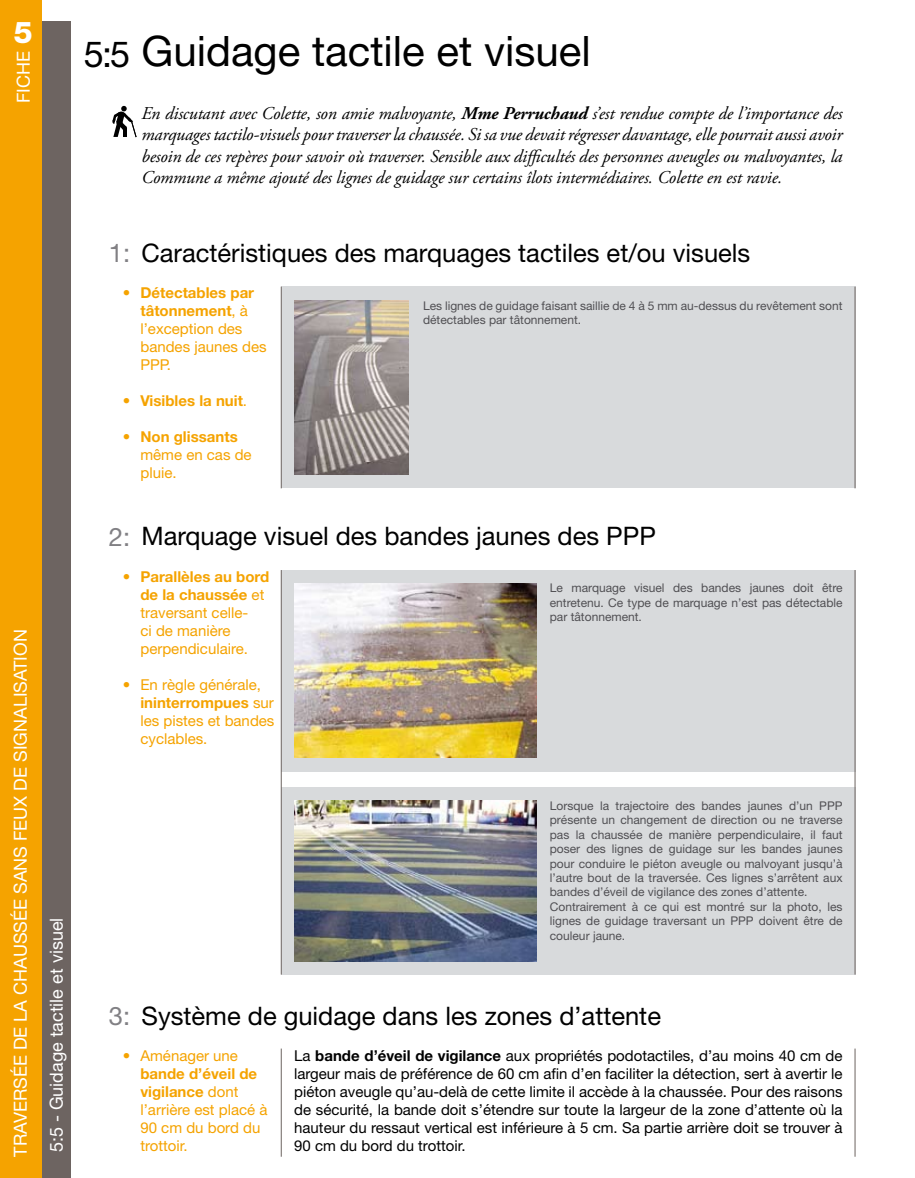
<style>
.page{position:relative;width:915px;height:1178px;background:#fff}
.page>*{position:absolute;margin:0;border:0;box-sizing:border-box;transform-origin:0 0}
.t1{font:42px "Helvetica Neue";color:#000}
.t2{font:800 30px "Helvetica Neue";color:#fff}
.t3{font:25.5px "Helvetica Neue";color:#000}
.t4{font:italic 18px/21.6px "Adobe Garamond Pro";letter-spacing:-.01em;color:#000;text-align:justify}
.t5{font:18px "Helvetica Neue";color:#fff}
.t6{font:15px/18px "Helvetica Neue";color:#000;text-align:justify}
.t7{font:15px/18px "Helvetica Neue";color:#f5a300}
.t8{font:700 15px "Helvetica Neue";color:#f5a300}
.t9{font:12px/14.4px "Helvetica Neue";color:#504f53}
.s1{font-size:36px}
.s2{font-weight:700}
.s3{color:#818084}
.s4{font-weight:400}
</style>
<div class="page">
<div style="left:41px;top:21px;width:29px;height:1157px;background:#6d6461"></div>
<div style="left:0;top:0;width:42px;height:1178px;background:#f5a300"></div>
<svg style="left:112px;top:106px;width:24px;height:31px"></svg>
<div style="left:281px;top:287px;width:574px;height:201px;background:#d8dadc"></div>
<img style="left:294px;top:300px;width:114px;height:174px">
<div style="left:281px;top:570px;width:574px;height:201px;background:#d8dadc"></div>
<img style="left:294px;top:583px;width:242px;height:175px">
<div style="left:281px;top:787px;width:574px;height:187px;background:#d8dadc"></div>
<img style="left:294px;top:801px;width:242px;height:160px">
<hr style="left:281px;top:287px;width:1px;height:201px;background:#6d6461">
<hr style="left:854px;top:287px;width:1px;height:201px;background:#6d6461">
<hr style="left:281px;top:570px;width:1px;height:404px;background:#6d6461">
<hr style="left:854px;top:570px;width:1px;height:404px;background:#6d6461">
<hr style="left:281px;top:1048px;width:1px;height:109px;background:#6d6461">
<hr style="left:854px;top:1048px;width:1px;height:109px;background:#6d6461">
<h2 class="t2" style="left:14px;top:15px;width:20px">5</h2>
<h3 class="t5" style="left:13px;top:103px;width:53px;rotate:-90deg">FICHE</h3>
<h1 class="t1" style="left:84px;top:26px;width:508px"><span class="s1">5:5</span> Guidage tactile et visuel</h1>
<p class="t4" style="left:141px;top:103px;width:702px">En discutant avec Colette, son amie malvoyante, <span class="s2">Mme Perruchaud</span> s’est rendue compte de l’importance des marquages tactilo-visuels pour traverser la chaussée. Si sa vue devait régresser davantage, elle pourrait aussi avoir besoin de ces repères pour savoir où traverser. Sensible aux difficultés des personnes aveugles ou malvoyantes, la Commune a même ajouté des lignes de guidage sur certains îlots intermédiaires. Colette en est ravie.</p>
<h3 class="t5" style="left:10px;top:1157px;width:529px;rotate:-90deg">TRAVERSÉE DE LA CHAUSSÉE SANS FEUX DE SIGNALISATION</h3>
<h3 class="t5" style="left:46px;top:1152px;width:236px;rotate:-90deg">5:5 - Guidage tactile et visuel</h3>
<h3 class="t3" style="left:109px;top:237px;width:642px"><span class="s3">1:</span> Caractéristiques des marquages tactiles et/ou visuels</h3>
<p class="t7" style="left:123px;top:284px;width:9px">•</p>
<p class="t7" style="left:123px;top:392px;width:9px">•</p>
<p class="t7" style="left:123px;top:428px;width:9px">•</p>
<p class="t7" style="left:140px;top:284px;width:128px"><span class="s2">Détectables par tâtonnement</span>, à l’exception des bandes jaunes des<br>PPP.</p>
<p class="t8" style="left:140px;top:392px;width:108px">Visibles la nuit<span class="s4">.</span></p>
<p class="t8" style="left:140px;top:428px;width:99px">Non glissants</p>
<p class="t7" style="left:140px;top:446px;width:113px">même en cas de pluie.</p>
<p class="t9" style="left:423px;top:298px;width:421px">Les lignes de guidage faisant saillie de 4 à 5 mm au-dessus du revêtement sont détectables par tâtonnement.</p>
<h3 class="t3" style="left:109px;top:521px;width:548px"><span class="s3">2:</span> Marquage visuel des bandes jaunes des PPP</h3>
<p class="t7" style="left:123px;top:567px;width:9px">•</p>
<p class="t7" style="left:123px;top:675px;width:9px">•</p>
<p class="t7" style="left:140px;top:567px;width:130px"><span class="s2">Parallèles au bord de la chaussée</span> et traversant celle-<br>ci de manière perpendiculaire.</p>
<p class="t7" style="left:140px;top:675px;width:135px">En règle générale, <span class="s2">ininterrompues</span> sur les pistes et bandes cyclables.</p>
<p class="t9" style="left:549px;top:581px;width:294px;text-align:justify">Le marquage visuel des bandes jaunes doit être entretenu. Ce type de marquage n’est pas détectable par tâtonnement.</p>
<p class="t9" style="left:549px;top:798px;width:294px">Lorsque la trajectoire des bandes jaunes d’un PPP présente un changement de direction ou ne traverse pas la chaussée de manière perpendiculaire, il faut poser des lignes de guidage sur les bandes jaunes pour conduire le piéton aveugle ou malvoyant jusqu’à l’autre bout de la traversée. Ces lignes s’arrêtent aux bandes d’éveil de vigilance des zones d’attente.<br>Contrairement à ce qui est montré sur la photo, les lignes de guidage traversant un PPP doivent être de couleur jaune.</p>
<h3 class="t3" style="left:109px;top:1000px;width:553px"><span class="s3">3:</span> Système de guidage dans les zones d’attente</h3>
<p class="t7" style="left:123px;top:1046px;width:9px">•</p>
<p class="t7" style="left:140px;top:1046px;width:99px">Aménager une</p>
<p class="t7" style="left:140px;top:1064px;width:128px"><span class="s2">bande d’éveil de vigilance</span> dont l’arrière est placé à<br>90 cm du bord du trottoir.</p>
<p class="t6" style="left:294px;top:1046px;width:550px">La <span class="s2">bande d’éveil de vigilance</span> aux propriétés podotactiles, d’au moins 40 cm de largeur mais de préférence de 60 cm afin d’en faciliter la détection, sert à avertir le piéton aveugle qu’au-delà de cette limite il accède à la chaussée. Pour des raisons de sécurité, la bande doit s’étendre sur toute la largeur de la zone d’attente où la hauteur du ressaut vertical est inférieure à 5 cm. Sa partie arrière doit se trouver à 90 cm du bord du trottoir.</p>
</div>
